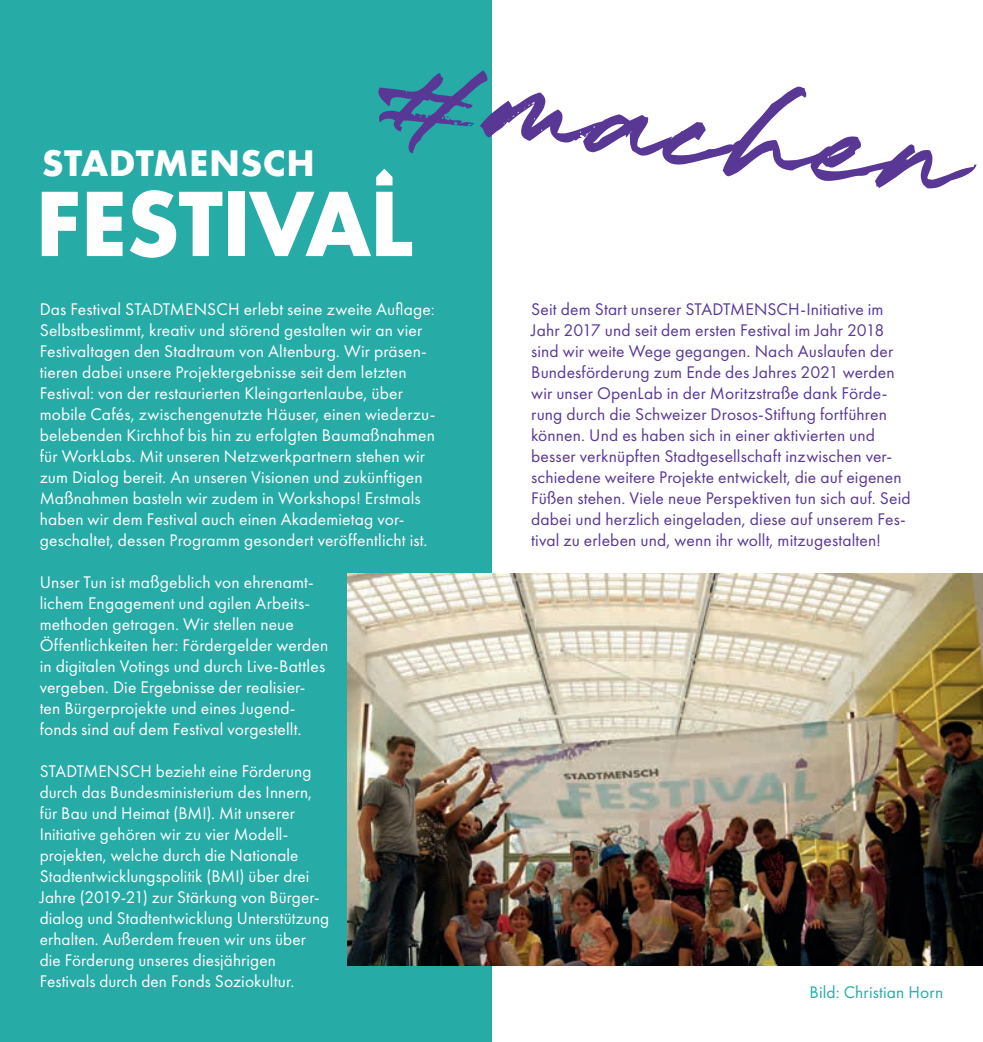
<style>
.page{position:relative;width:983px;height:1042px;background:#fff}
.page>*{position:absolute;margin:0;border:0;box-sizing:border-box;transform-origin:0 0}
.t1{font:294px "Starlit Drive";color:#593795}
.t2{font:700 38.5px "Futura PT";letter-spacing:.01em;color:#fff}
.t3{font:17.5px/21px "Futura PT";letter-spacing:.01em;color:#fff}
.t4{font:17.5px/21px "Futura PT";letter-spacing:.01em;color:#593896}
.t5{font:17.5px "Futura PT";letter-spacing:.01em;color:#27aba7}
</style>
<div class="page">
<div style="left:0;top:0;width:491px;height:1042px;background:#27aba7"></div>
<img style="left:347px;top:573px;width:635px;height:392px">
<svg style="left:376px;top:169px;width:16px;height:16px"></svg>
<svg style="left:42px;top:192px;width:36px;height:64px"></svg>
<svg style="left:87px;top:192px;width:35px;height:64px"></svg>
<svg style="left:130px;top:190px;width:92px;height:68px"></svg>
<div style="left:228px;top:192px;width:16px;height:64px;background:#fff"></div>
<svg style="left:249px;top:192px;width:163px;height:64px"></svg>
<h2 class="t2" style="left:42px;top:138px;width:274px">STADTMENSCH</h2>
<h1 class="t1" style="left:394px;top:-34px;width:595px;rotate:7deg">#machen</h1>
<p class="t3" style="left:40px;top:299px;width:397px">Das Festival STADTMENSCH erlebt seine zweite Auflage:<br>Selbstbestimmt, kreativ und störend gestalten wir an vier Festivaltagen den Stadtraum von Altenburg. Wir präsen&shy;tieren dabei unsere Projektergebnisse seit dem letzten Festival: von der restaurierten Kleingartenlaube, über mobile Cafés, zwischengenutzte Häuser, einen wiederzu&shy;belebenden Kirchhof bis hin zu erfolgten Baumaßnahmen für WorkLabs. Mit unseren Netzwerkpartnern stehen wir zum Dialog bereit. An unseren Visionen und zukünftigen Maßnahmen basteln wir zudem in Workshops! Erstmals haben wir dem Festival auch einen Akademietag vor&shy;geschaltet, dessen Programm gesondert veröffentlicht ist.</p>
<p class="t3" style="left:40px;top:572px;width:290px">Unser Tun ist maßgeblich von ehrenamt&shy;lichem Engagement und agilen Arbeits&shy;methoden getragen. Wir stellen neue Öffentlichkeiten her: Fördergelder werden in digitalen Votings und durch Live-Battles vergeben. Die Ergebnisse der realisier&shy;ten Bürgerprojekte und eines Jugend&shy;fonds sind auf dem Festival vorgestellt.</p>
<p class="t3" style="left:40px;top:761px;width:291px">STADTMENSCH bezieht eine Förderung durch das Bundesministerium des Innern, für Bau und Heimat (BMI). Mit unserer Initiative gehören wir zu vier Modell&shy;projekten, welche durch die Nationale Stadtentwicklungspolitik (BMI) über drei Jahre (2019-21) zur Stärkung von Bürger&shy;dialog und Stadtentwicklung Unterstützung erhalten. Außerdem freuen wir uns über die Förderung unseres diesjährigen Festivals durch den Fonds Soziokultur.</p>
<p class="t4" style="left:531px;top:299px;width:381px">Seit dem Start unserer STADTMENSCH-Initiative im Jahr 2017 und seit dem ersten Festival im Jahr 2018 sind wir weite Wege gegangen. Nach Auslaufen der Bundesförderung zum Ende des Jahres 2021 werden wir unser OpenLab in der Moritzstraße dank Förde&shy;rung durch die Schweizer Drosos-Stiftung fortführen können. Und es haben sich in einer aktivierten und besser verknüpften Stadtgesellschaft inzwischen ver&shy;schiedene weitere Projekte entwickelt, die auf eigenen Füßen stehen. Viele neue Perspektiven tun sich auf. Seid dabei und herzlich eingeladen, diese auf unserem Fes&shy;tival zu erleben und, wenn ihr wollt, mitzugestalten!</p>
<p class="t5" style="left:809px;top:981px;width:135px">Bild: Christian Horn</p>
</div>
